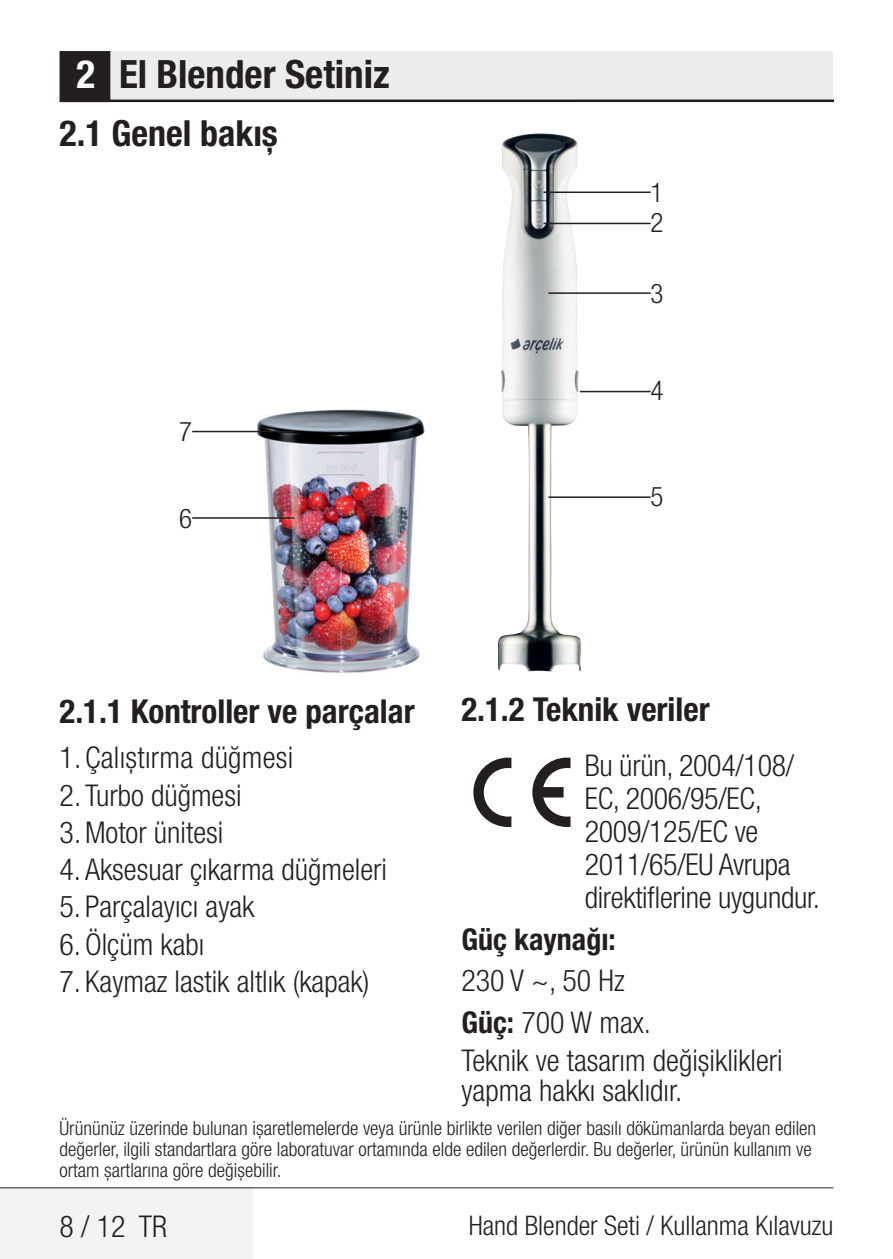
<style>
.page{position:relative;width:893px;height:1259px;background:#fff}
.page>*{position:absolute;margin:0;border:0;box-sizing:border-box;transform-origin:0 0}
.t1{font:700 condensed 39px "Helvetica Neue LT Pro";color:#231f20}
.t2{font:700 condensed 36px "Helvetica Neue LT Pro";color:#231f20}
.t3{font:700 condensed 33px "Helvetica Neue LT Pro";color:#231f20}
.t4{font:300 condensed 30px/33px "Helvetica Neue LT Pro";color:#231f20}
.t5{font:700 condensed 30px "Helvetica Neue LT Pro";color:#231f20}
.t6{font:300 condensed 27px/30.3px "Helvetica Neue LT Pro";color:#231f20}
.t7{font:300 condensed 19.5px/21px "Helvetica Neue LT Pro";color:#231f20}
.s1{color:#fff}
.s2{font-weight:700}
</style>
<div class="page">
<div style="left:62px;top:51px;width:771px;height:50px;background:#ececee"></div>
<hr style="left:62px;top:100px;width:771px;height:2px;background:#231f20">
<div style="left:61px;top:53px;width:48px;height:48px;background:#231f20"></div>
<div style="left:60px;top:51px;width:50px;height:51px;border:3px solid #231f20"></div>
<div style="left:0;top:1186px;width:253px;height:73px;background:#f2f3f4;border:3px solid #f2f3f4"></div>
<hr style="left:0;top:1187px;width:833px;height:1px;background:#231f20">
<svg style="left:473px;top:757px;width:38px;height:70px"></svg>
<svg style="left:532px;top:757px;width:38px;height:70px"></svg>
<img style="left:433px;top:102px;width:221px;height:570px">
<img style="left:245px;top:409px;width:180px;height:264px">
<hr style="left:544px;top:191px;width:107px;height:2px;background:#231f20">
<hr style="left:544px;top:223px;width:107px;height:1px;background:#231f20">
<hr style="left:548px;top:292px;width:103px;height:2px;background:#231f20">
<hr style="left:580px;top:391px;width:71px;height:1px;background:#231f20">
<hr style="left:548px;top:496px;width:103px;height:2px;background:#231f20">
<hr style="left:192px;top:517px;width:102px;height:2px;background:#231f20">
<hr style="left:192px;top:431px;width:102px;height:1px;background:#231f20">
<h1 class="t1" style="left:77px;top:50px;width:315px"><span class="s1">2</span> El Blender Setiniz</h1>
<p class="t2" style="left:60px;top:112px;width:220px">2.1 Genel bakış</p>
<p class="t6" style="left:179px;top:416px;width:14px">7</p>
<p class="t6" style="left:179px;top:503px;width:14px">6</p>
<p class="t6" style="left:651px;top:177px;width:14px">1<br>2</p>
<p class="t6" style="left:651px;top:278px;width:14px">3</p>
<p class="t6" style="left:651px;top:375px;width:14px">4</p>
<p class="t6" style="left:651px;top:481px;width:14px">5</p>
<p class="t3" style="left:60px;top:691px;width:357px">2.1.1 Kontroller ve parçalar</p>
<p class="t4" style="left:60px;top:741px;width:235px">1.Çalıştırma düğmesi</p>
<p class="t4" style="left:60px;top:776px;width:184px;line-height:37.2px">2. Turbo düğmesi<br>3.Motor ünitesi</p>
<p class="t4" style="left:60px;top:853px;width:329px">4. Aksesuar çıkarma düğmeleri</p>
<p class="t4" style="left:60px;top:888px;width:196px;line-height:37.2px">5. Parçalayıcı ayak<br>6.Ölçüm kabı</p>
<p class="t4" style="left:60px;top:964px;width:311px">7. Kaymaz lastik altlık (kapak)</p>
<p class="t3" style="left:461px;top:689px;width:250px">2.1.2 Teknik veriler</p>
<p class="t4" style="left:585px;top:748px;width:237px">Bu ürün, 2004/108/<br>EC, 2006/95/EC,<br>2009/125/EC ve<br>2011/65/EU Avrupa direktiflerine uygundur.</p>
<p class="t5" style="left:461px;top:921px;width:156px">Güç kaynağı:</p>
<p class="t4" style="left:461px;top:959px;width:191px;line-height:41.4px">230 V ~, 50 Hz<br><span class="s2">Güç:</span> 700 W max.</p>
<p class="t4" style="left:461px;top:1045px;width:323px;line-height:30px">Teknik ve tasarım değişiklikleri yapma hakkı saklıdır.</p>
<p class="t7" style="left:60px;top:1117px;width:758px">Ürününüz üzerinde bulunan işaretlemelerde veya ürünle birlikte verilen diğer basılı dökümanlarda beyan edilen değerler, ilgili standartlara göre laboratuvar ortamında elde edilen değerlerdir. Bu değerler, ürünün kullanım ve ortam şartlarına göre değişebilir.</p>
<p class="t4" style="left:60px;top:1209px;width:109px">8 / 12 TR</p>
<p class="t6" style="left:469px;top:1210px;width:366px">Hand Blender Seti / Kullanma Kılavuzu</p>
</div>
